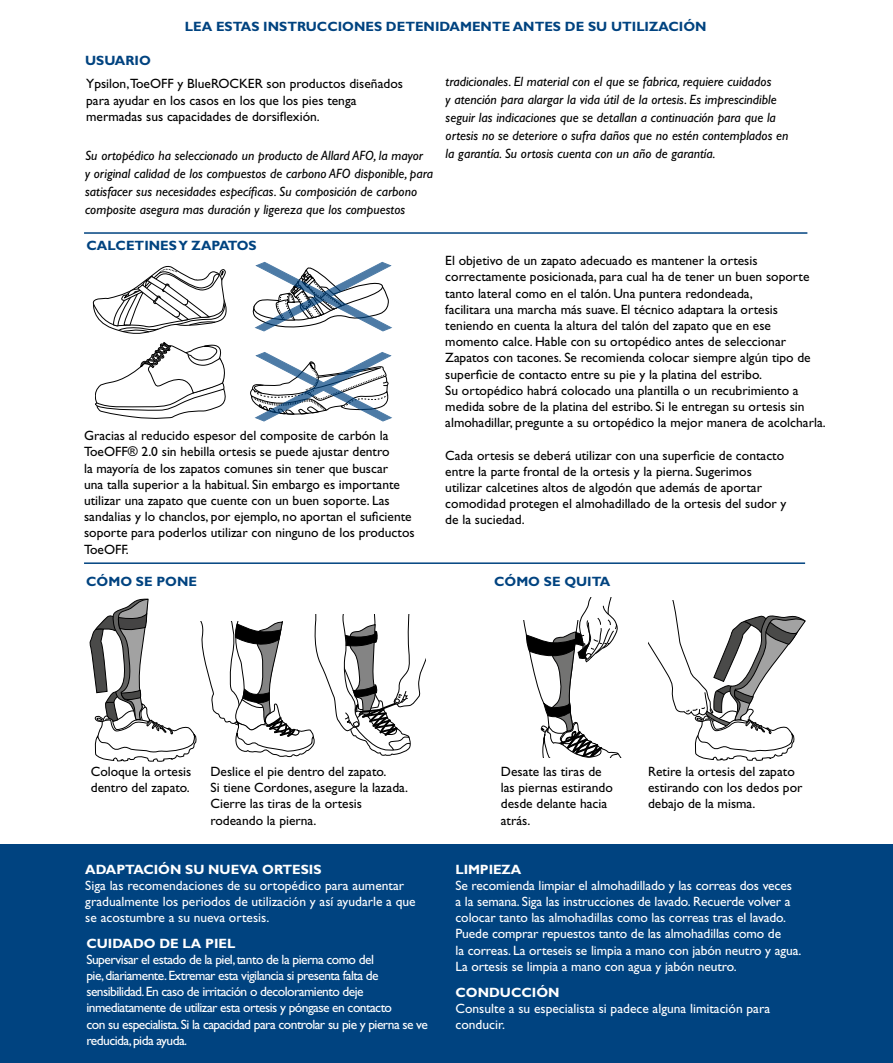
<style>
.page{position:relative;width:893px;height:1063px;background:#fff}
.page>*{position:absolute;margin:0;border:0;box-sizing:border-box;transform-origin:0 0}
.t1{font:13.5px/16.2px "Gill Sans Std";color:#000}
.t2{font:italic 13.5px/18px "Gill Sans Std";color:#000}
.t3{font:13.5px/16.2px "Gill Sans Std";letter-spacing:-.005em;color:#fff}
.t4{font:13.5px/16.2px "Gill Sans Std";letter-spacing:-.04em;color:#fff}
.t5{font:700 13.5px "Gill Sans Std";color:#004380}
.t6{font:700 13.5px "Gill Sans Std";color:#fff}
</style>
<div class="page">
<hr style="left:84px;top:562px;width:721px;height:2px;background:#004380">
<svg style="left:92px;top:265px;width:135px;height:154px"></svg>
<svg style="left:244px;top:352px;width:148px;height:70px"></svg>
<svg style="left:252px;top:262px;width:140px;height:69px"></svg>
<hr style="left:84px;top:232px;width:723px;height:2px;background:#004380">
<svg style="left:523px;top:598px;width:98px;height:159px"></svg>
<svg style="left:89px;top:599px;width:337px;height:163px"></svg>
<svg style="left:648px;top:600px;width:158px;height:161px"></svg>
<div style="left:0;top:844px;width:893px;height:219px;background:#004380"></div>
<p class="t5" style="left:185px;top:19px;width:523px">LEA ESTAS INSTRUCCIONES DETENIDAMENTE ANTES DE SU UTILIZACIÓN</p>
<p class="t5" style="left:85px;top:52px;width:67px">USUARIO</p>
<p class="t1" style="left:86px;top:76px;width:318px">Ypsilon,ToeOFF y BlueROCKER son productos diseñados para ayudar en los casos en los que los pies tenga mermadas sus capacidades de dorsiflexión.</p>
<p class="t2" style="left:85px;top:147px;width:349px">Su ortopédico ha seleccionado un producto de Allard AFO, la mayor<br>y original calidad de los compuestos de carbono AFO disponible, para satisfacer sus necesidades específicas. Su composición de carbono composite asegura mas duración y ligereza que los compuestos</p>
<p class="t5" style="left:86px;top:238px;width:172px">CALCETINES Y ZAPATOS</p>
<p class="t1" style="left:84px;top:428px;width:332px">Gracias al reducido espesor del composite de carbón la ToeOFF® 2.0 sin hebilla ortesis se puede ajustar dentro<br>la mayoría de los zapatos comunes sin tener que buscar<br>una talla superior a la habitual. Sin embargo es importante utilizar una zapato que cuente con un buen soporte. Las sandalias y lo chanclos, por ejemplo, no aportan el suficiente soporte para poderlos utilizar con ninguno de los productos ToeOFF.</p>
<p class="t2" style="left:446px;top:72px;width:344px">tradicionales. El material con el que se fabrica, requiere cuidados<br>y atención para alargar la vida útil de la ortesis. Es imprescindible seguir las indicaciones que se detallan a continuación para que la ortesis no se deteriore o sufra daños que no estén contemplados en la garantía. Su ortosis cuenta con un año de garantía.</p>
<p class="t1" style="left:445px;top:253px;width:382px">El objetivo de un zapato adecuado es mantener la ortesis correctamente posicionada, para cual ha de tener un buen soporte tanto lateral como en el talón. Una puntera redondeada,<br>facilitara una marcha más suave. El técnico adaptara la ortesis teniendo en cuenta la altura del talón del zapato que en ese momento calce. Hable con su ortopédico antes de seleccionar Zapatos con tacones. Se recomienda colocar siempre algún tipo de superficie de contacto entre su pie y la platina del estribo.<br>Su ortopédico habrá colocado una plantilla o un recubrimiento a medida sobre de la platina del estribo. Si le entregan su ortesis sin almohadillar, pregunte a su ortopédico la mejor manera de acolcharla.</p>
<p class="t1" style="left:445px;top:447px;width:343px">Cada ortesis se deberá utilizar con una superficie de contacto entre la parte frontal de la ortesis y la pierna. Sugerimos utilizar calcetines altos de algodón que además de aportar comodidad protegen el almohadillado de la ortesis del sudor y de la suciedad.</p>
<p class="t5" style="left:86px;top:574px;width:112px">CÓMO SE PONE</p>
<p class="t5" style="left:494px;top:574px;width:118px">CÓMO SE QUITA</p>
<p class="t1" style="left:91px;top:763px;width:102px">Coloque la ortesis dentro del zapato.</p>
<p class="t1" style="left:210px;top:763px;width:199px">Deslice el pie dentro del zapato.<br>Si tiene Cordones, asegure la lazada.<br>Cierre las tiras de la ortesis rodeando la pierna.</p>
<p class="t6" style="left:85px;top:861px;width:238px">ADAPTACIÓN SU NUEVA ORTESIS</p>
<p class="t3" style="left:85px;top:877px;width:332px">Siga las recomendaciones de su ortopédico para aumentar gradualmente los periodos de utilización y así ayudarle a que se acostumbre a su nueva ortesis.</p>
<p class="t6" style="left:86px;top:935px;width:151px">CUIDADO DE LA PIEL</p>
<p class="t4" style="left:86px;top:951px;width:343px">Supervisar el estado de la piel, tanto de la pierna como del<br>pie, diariamente. Extremar esta vigilancia si presenta falta de sensibilidad. En caso de irritación o decoloramiento deje inmediatamente de utilizar esta ortesis y póngase en contacto<br>con su especialista. Si la capacidad para controlar su pie y pierna se ve reducida, pida ayuda.</p>
<p class="t1" style="left:501px;top:763px;width:113px">Desate las tiras de las piernas estirando desde delante hacia atrás.</p>
<p class="t1" style="left:648px;top:763px;width:156px">Retire la ortesis del zapato estirando con los dedos por debajo de la misma.</p>
<p class="t6" style="left:455px;top:861px;width:67px">LIMPIEZA</p>
<p class="t3" style="left:455px;top:877px;width:347px">Se recomienda limpiar el almohadillado y las correas dos veces<br>a la semana. Siga las instrucciones de lavado. Recuerde volver a colocar tanto las almohadillas como las correas tras el lavado.<br>Puede comprar repuestos tanto de las almohadillas como de<br>la correas. La orteseis se limpia a mano con jabón neutro y agua.<br>La ortesis se limpia a mano con agua y jabón neutro.</p>
<p class="t6" style="left:455px;top:984px;width:106px">CONDUCCIÓN</p>
<p class="t3" style="left:455px;top:1000px;width:316px">Consulte a su especialista si padece alguna limitación para conducir.</p>
</div>
